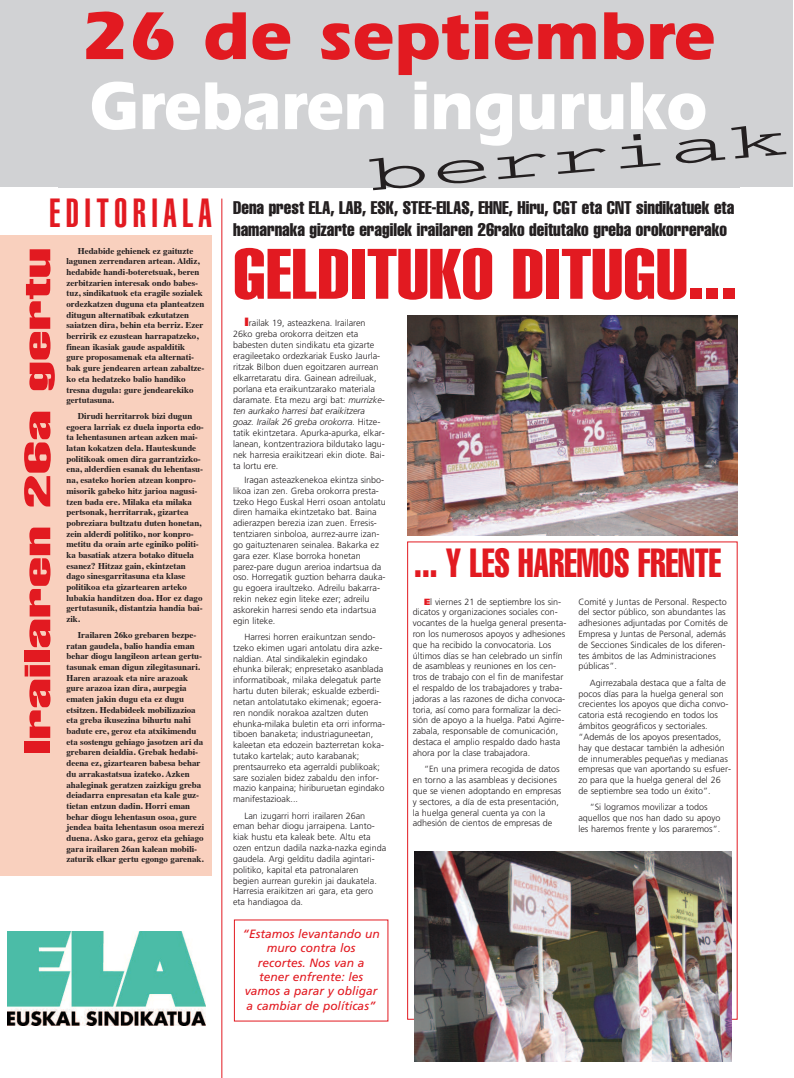
<style>
.page{position:relative;width:794px;height:1078px;background:#fff}
.page>*{position:absolute;margin:0;border:0;box-sizing:border-box;transform-origin:0 0}
.t1{font:70px "Helvetica Extra Compressed";color:#e21a21;scale:1.25 1}
.t2{font:700 70px "Itc Eras";color:#fff;scale:.9 1}
.t3{font:700 70px "Itc Eras";color:#e21a21}
.t4{font:50px "Courier";color:#231f20;scale:2 1}
.t5{font:extra-condensed 40px "Helvetica";color:#e21a21;scale:.83 1}
.t6{font:900 extra-condensed 40px "Helvetica";letter-spacing:.135em;color:#e21a21}
.t7{font:extra-condensed 36px "Helvetica";color:#e21a21;scale:2 1}
.t8{font:extra-condensed 18px/21.6px "Helvetica";color:#231f20}
.t9{font:italic 12px/14.4px "Frutiger";color:#e21a21;text-align:center}
.t10{font:300 9px/10.8px "Frutiger";color:#231f20}
.t11{font:700 8.9px/10.7px "Times";color:#231f20}
.s1{font-weight:900;font-size:12px;color:#e21a21}
.s2{font-style:italic}
.s3{font-weight:900;color:#e21a21}
</style>
<div class="page">
<div style="left:0;top:0;width:792px;height:187px;background:#d1d2d4"></div>
<div style="left:0;top:235px;width:212px;height:640px;background:#f9d0be"></div>
<hr style="left:222px;top:198px;width:1px;height:879px;background:#e21a21">
<img style="left:8px;top:931px;width:197px;height:93px">
<img style="left:407px;top:316px;width:330px;height:219px">
<img style="left:415px;top:851px;width:316px;height:209px">
<div style="left:58px;top:11px;width:681px;height:177px;background:#d1d2d4"></div>
<h1 class="t3" style="left:82px;top:11px;width:635px">26 de septiembre</h1>
<h1 class="t2" style="left:90px;top:81px;width:688px">Grebaren inguruko</h1>
<h2 class="t4" style="left:369px;top:159px;width:212px;rotate:-5deg">berriak</h2>
<h3 class="t6" style="left:49px;top:198px;width:164px">EDITORIALA</h3>
<p class="t11" style="left:66px;top:246px;width:139px;text-indent:11px">Hedabide gehienek ez gaituzte lagunen zerrendaren artean. Aldiz, hedabide handi-boteretsuak, beren zerbitzarien interesak ondo babes&shy;tuz, sindikatuok eta eragile sozialek ordezkatzen duguna eta planteatzen ditugun alternatibak ezkutatzen saiatzen dira, behin eta berriz. Ezer berririk ez ezustean harrapatzeko, finean ikasiak gaude aspalditik<br>gure proposamenak eta alternati&shy;bak gure jendearen artean zabaltze&shy;ko eta hedatzeko balio handiko tresna dugula: gure jendearekiko gertutasuna.</p>
<p class="t11" style="left:66px;top:411px;width:139px;text-indent:11px">Dirudi herritarrok bizi dugun egoera larriak ez duela inporta edo&shy;ta lehentasunen artean azken mai&shy;latan kokatzen dela. Hauteskunde politikoak omen dira garrantzizko&shy;ena, alderdien esanak du lehentasu&shy;na, esateko horien atzean konpro&shy;misorik gabeko hitz jarioa nagusi&shy;tzen bada ere. Milaka eta milaka pertsonak, herritarrak, gizartea pobreziara bultzatu duten honetan, zein alderdi politiko, nor konpro&shy;metitu da orain arte eginiko politi&shy;ka basatiak atzera botako dituela esanez? Hitzaz gain, ekintzetan dago sinesgarritasuna eta klase politikoa eta gizartearen arteko lubakia handitzen doa. Hor ez dago gertutasunik, distantzia handia bai&shy;zik.</p>
<p class="t11" style="left:66px;top:630px;width:139px;text-indent:11px">Irailaren 26ko grebaren bezpe&shy;ratan gaudela, balio handia eman behar diogu langileon artean gertu&shy;tasunak eman digun zilegitasunari.<br>Haren arazoak eta nire arazoak gure arazoa izan dira, aurpegia ematen jakin dugu eta ez dugu etsitzen. Hedabideek mobilizazioa eta greba ikusezina bihurtu nahi badute ere, geroz eta atxikimendu eta sostengu gehiago jasotzen ari da grebaren deialdia. Grebak hedabi&shy;deena ez, gizartearen babesa behar du arrakastatsua izateko. Azken ahaleginak geratzen zaizkigu greba deiadarra enpresatan eta kale guz&shy;tietan entzun dadin. Horri eman behar diogu lehentasun osoa, gure jendea baita lehentasun osoa merezi duena. Asko gara, geroz eta gehiago gara irailaren 26an kalean mobili&shy;zaturik elkar gertu egongo garenak.</p>
<h3 class="t8" style="left:233px;top:198px;width:503px">Dena prest ELA, LAB, ESK, STEE-EILAS, EHNE, Hiru, CGT eta CNT sindikatuek eta hamarnaka gizarte eragilek irailaren 26rako deitutako greba orokorrerako</h3>
<h3 class="t7" style="left:25px;top:754px;width:255px;rotate:-90deg">Irailaren 26a gertu</h3>
<h1 class="t1" style="left:233px;top:249px;width:404px">GELDITUKO DITUGU...</h1>
<p class="t10" style="left:233px;top:317px;width:153px;text-indent:11px"><span class="s1">I</span>railak 19, asteazkena. Irailaren 26ko greba orokorra deitzen eta babesten duten sindikatu eta gizarte eragileetako ordezkariak Eusko Jaurla&shy;ritzak Bilbon duen egoitzaren aurrean elkarretaratu dira. Gainean adreiluak, porlana eta eraikuntzarako materiala daramate. Eta mezu argi bat: <span class="s2">murrizke&shy;ten aurkako harresi bat eraikitzera goaz. Irailak 26 greba orokorra.</span> Hitze&shy;tatik ekintzetara. Apurka-apurka, elkar&shy;lanean, kontzentraziora bildutako lagu&shy;nek harresia eraikitzeari ekin diote. Bai&shy;ta lortu ere.</p>
<p class="t10" style="left:233px;top:475px;width:154px;text-indent:11px">Iragan asteazkenekoa ekintza sinbo&shy;likoa izan zen. Greba orokorra presta&shy;tzeko Hego Euskal Herri osoan antolatu diren hamaika ekintzetako bat. Baina adierazpen berezia izan zuen. Erresis&shy;tentziaren sinboloa, aurrez-aurre izan&shy;go gaituztenaren seinalea. Bakarka ez gara ezer. Klase borroka honetan parez-pare dugun arerioa indartsua da oso. Horregatik guztion beharra dauka&shy;gu egoera iraultzeko. Adreilu bakarra&shy;rekin nekez egin liteke ezer; adreilu askorekin harresi sendo eta indartsua egin liteke.</p>
<p class="t10" style="left:233px;top:632px;width:153px;text-indent:11px">Harresi horren eraikuntzan sendo&shy;tzeko ekimen ugari antolatu dira azke&shy;naldian. Atal sindikalekin egindako ehunka bilerak; enpresetako asanblada informatiboak, milaka delegatuk parte hartu duten bilerak; eskualde ezberdi&shy;netan antolatutako ekimenak; egoera&shy;ren nondik norakoa azaltzen duten ehunka-milaka buletin eta orri informa&shy;tiboen banaketa; industriaguneetan, kaleetan eta edozein bazterretan koka&shy;tutako kartelak; auto karabanak; prentsaurreko eta agerraldi publikoak; sare sozialen bidez zabaldu den infor&shy;mazio kanpaina; hiriburuetan egindako manifestazioak...</p>
<p class="t10" style="left:233px;top:810px;width:155px;text-indent:11px">Lan izugarri horri irailaren 26an eman behar diogu jarraipena. Lanto&shy;kiak hustu eta kaleak bete. Altu eta ozen entzun dadila nazka-nazka eginda gaudela. Argi gelditu dadila agintari&shy;politiko, kapital eta patronalaren begien aurrean gurekin jai daukatela.<br>Harresia eraikitzen ari gara, eta gero eta handiagoa da.</p>
<h3 class="t5" style="left:414px;top:548px;width:371px">... Y LES HAREMOS FRENTE</h3>
<p class="t10" style="left:413px;top:596px;width:155px;text-indent:11px"><span class="s3">E</span>l viernes 21 de septiembre los sin&shy;dicatos y organizaciones sociales con&shy;vocantes de la huelga general presenta&shy;ron los numerosos apoyos y adhesiones que ha recibido la convocatoria. Los últimos días se han celebrado un sinfín de asambleas y reuniones en los cen&shy;tros de trabajo con el fin de manifestar el respaldo de los trabajadores y traba&shy;jadoras a las razones de dicha convoca&shy;toria, así como para formalizar la deci&shy;sión de apoyo a la huelga. Patxi Agirre&shy;zabala, responsable de comunicación, destaca el amplio respaldo dado hasta ahora por la clase trabajadora.</p>
<p class="t10" style="left:413px;top:764px;width:150px;text-indent:11px">“En una primera recogida de datos en torno a las asambleas y decisiones que se vienen adoptando en empresas y sectores, a día de esta presentación, la huelga general cuenta ya con la adhesión de cientos de empresas de</p>
<p class="t10" style="left:578px;top:596px;width:151px">Comité y Juntas de Personal. Respecto del sector público, son abundantes las adhesiones adjuntadas por Comités de Empresa y Juntas de Personal, además de Secciones Sindicales de los diferen&shy;tes ámbitos de las Administraciones públicas”.</p>
<p class="t10" style="left:578px;top:678px;width:154px;text-indent:11px">Agirrezabala destaca que a falta de pocos días para la huelga general son crecientes los apoyos que dicha convo&shy;catoria está recogiendo en todos los ámbitos geográficos y sectoriales. “Además de los apoyos presentados, hay que destacar también la adhesión de innumerables pequeñas y medianas empresas que van aportando su esfuer&shy;zo para que la huelga general del 26 de septiembre sea todo un éxito”.</p>
<p class="t10" style="left:578px;top:802px;width:144px;text-align:center">“Si logramos movilizar a todos aquellos que nos han dado su apoyo les haremos frente y los pararemos”.</p>
<h3 class="t9" style="left:242px;top:927px;width:139px">“Estamos levantando un muro contra los recortes. Nos van a tener enfrente: les vamos a parar y obligar a cambiar de políticas”</h3>
</div>
